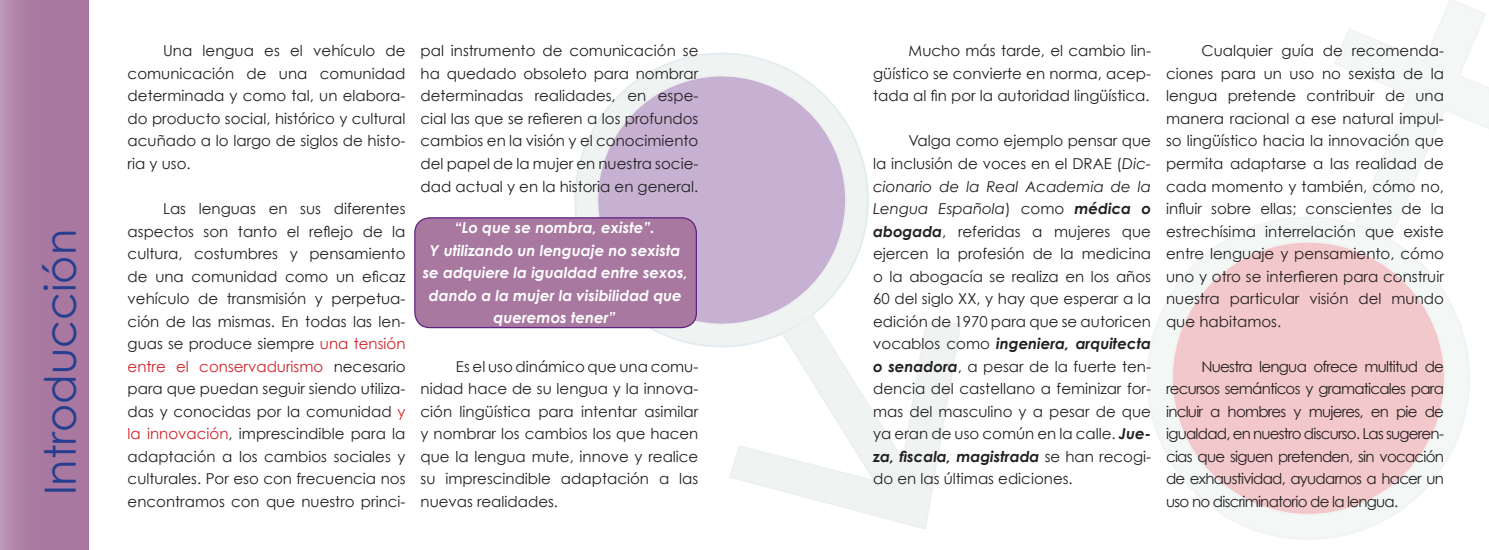
<style>
.page{position:relative;width:1489px;height:550px;background:#fff}
.page>*{position:absolute;margin:0;border:0;box-sizing:border-box;transform-origin:0 0}
.t1{font:43px "Century Gothic";color:#253f8e}
.t2{font:15px/22.5px "Century Gothic";color:#231f20;text-align:justify}
.t3{font:italic 700 15px/22.5px "Century Gothic";color:#fff;text-align:center}
.s1{color:#d1232a}
.s2{font-style:italic}
.s3{font-weight:700;font-style:italic}
</style>
<div class="page">
<svg style="left:554px;top:52px;width:315px;height:296px"></svg>
<svg style="left:727px;top:312px;width:234px;height:218px"></svg>
<svg style="left:579px;top:55px;width:287px;height:289px"></svg>
<svg style="left:1147px;top:217px;width:323px;height:323px"></svg>
<svg style="left:1153px;top:223px;width:310px;height:310px"></svg>
<svg style="left:1332px;top:0;width:156px;height:242px"></svg>
<div style="left:0;top:0;width:89px;height:549px;background:linear-gradient(to right,#b38aac,#a4719b)"></div>
<div style="left:415px;top:218px;width:281px;height:109px;background:#a878a0;border-radius:15px"></div>
<div style="left:414px;top:217px;width:283px;height:111px;border:1px solid #5e2280;border-radius:15px"></div>
<p class="t2" style="left:128px;top:39px;width:279px;text-indent:35px">Una lengua es el vehículo de comunicación de una comunidad determinada y como tal, un elabora&shy;do producto social, histórico y cultural acuñado a lo largo de siglos de histo&shy;ria y uso.</p>
<p class="t2" style="left:128px;top:197px;width:279px;text-indent:35px">Las lenguas en sus diferentes aspectos son tanto el reflejo de la cultura, costumbres y pensamiento de una comunidad como un eficaz vehículo de transmisión y perpetua&shy;ción de las mismas. En todas las len&shy;guas se produce siempre <span class="s1">una tensión entre el conservadurismo</span> necesario para que puedan seguir siendo utiliza&shy;das y conocidas por la comunidad <span class="s1">y la innovación</span>, imprescindible para la adaptación a los cambios sociales y culturales. Por eso con frecuencia nos encontramos con que nuestro princi-</p>
<p class="t2" style="left:420px;top:39px;width:279px">pal instrumento de comunicación se ha quedado obsoleto para nombrar determinadas realidades, en espe&shy;cial las que se refieren a los profundos cambios en la visión y el conocimiento del papel de la mujer en nuestra socie&shy;dad actual y en la historia en general.</p>
<h1 class="t1" style="left:34px;top:495px;width:267px;rotate:-90deg">Introducción</h1>
<p class="t3" style="left:422px;top:216px;width:267px">“Lo que se nombra, existe”.<br>Y utilizando un lenguaje no sexista se adquiere la igualdad entre sexos, dando a la mujer la visibilidad que queremos tener”</p>
<p class="t2" style="left:420px;top:354px;width:279px;text-indent:35px">Es el uso dinámico que una comu&shy;nidad hace de su lengua y la innova&shy;ción lingüística para intentar asimilar y nombrar los cambios los que hacen que la lengua mute, innove y realice su imprescindible adaptación a las nuevas realidades.</p>
<p class="t2" style="left:873px;top:39px;width:279px;text-indent:35px">Mucho más tarde, el cambio lin&shy;güístico se convierte en norma, acep&shy;tada al fin por la autoridad lingüística.</p>
<p class="t2" style="left:873px;top:129px;width:279px;text-indent:35px">Valga como ejemplo pensar que la inclusión de voces en el DRAE (<span class="s2">Dic&shy;cionario de la Real Academia de la Lengua Española</span>) como <span class="s3">médica o abogada</span>, referidas a mujeres que ejercen la profesión de la medicina o la abogacía se realiza en los años 60 del siglo XX, y hay que esperar a la edición de 1970 para que se autoricen vocablos como <span class="s3">ingeniera, arquitecta o senadora</span>, a pesar de la fuerte ten&shy;dencia del castellano a feminizar for&shy;mas del masculino y a pesar de que ya eran de uso común en la calle. <span class="s3">Jue&shy;za, fiscala, magistrada</span> se han recogi&shy;do en las últimas ediciones.</p>
<p class="t2" style="left:1165px;top:39px;width:279px;text-indent:35px">Cualquier guía de recomenda&shy;ciones para un uso no sexista de la lengua pretende contribuir de una manera racional a ese natural impul&shy;so lingüístico hacia la innovación que permita adaptarse a las realidad de cada momento y también, cómo no, influir sobre ellas; conscientes de la estrechísima interrelación que existe entre lenguaje y pensamiento, cómo uno y otro se interfieren para construir nuestra particular visión del mundo que habitamos.</p>
<p class="t2" style="left:1165px;top:354px;width:279px;text-indent:35px">Nuestra lengua ofrece multitud de recursos semánticos y gramaticales para incluir a hombres y mujeres, en pie de igualdad, en nuestro discurso. Las sugeren&shy;cias que siguen pretenden, sin vocación de exhaustividad, ayudarnos a hacer un uso no discriminatorio de la lengua.</p>
</div>
